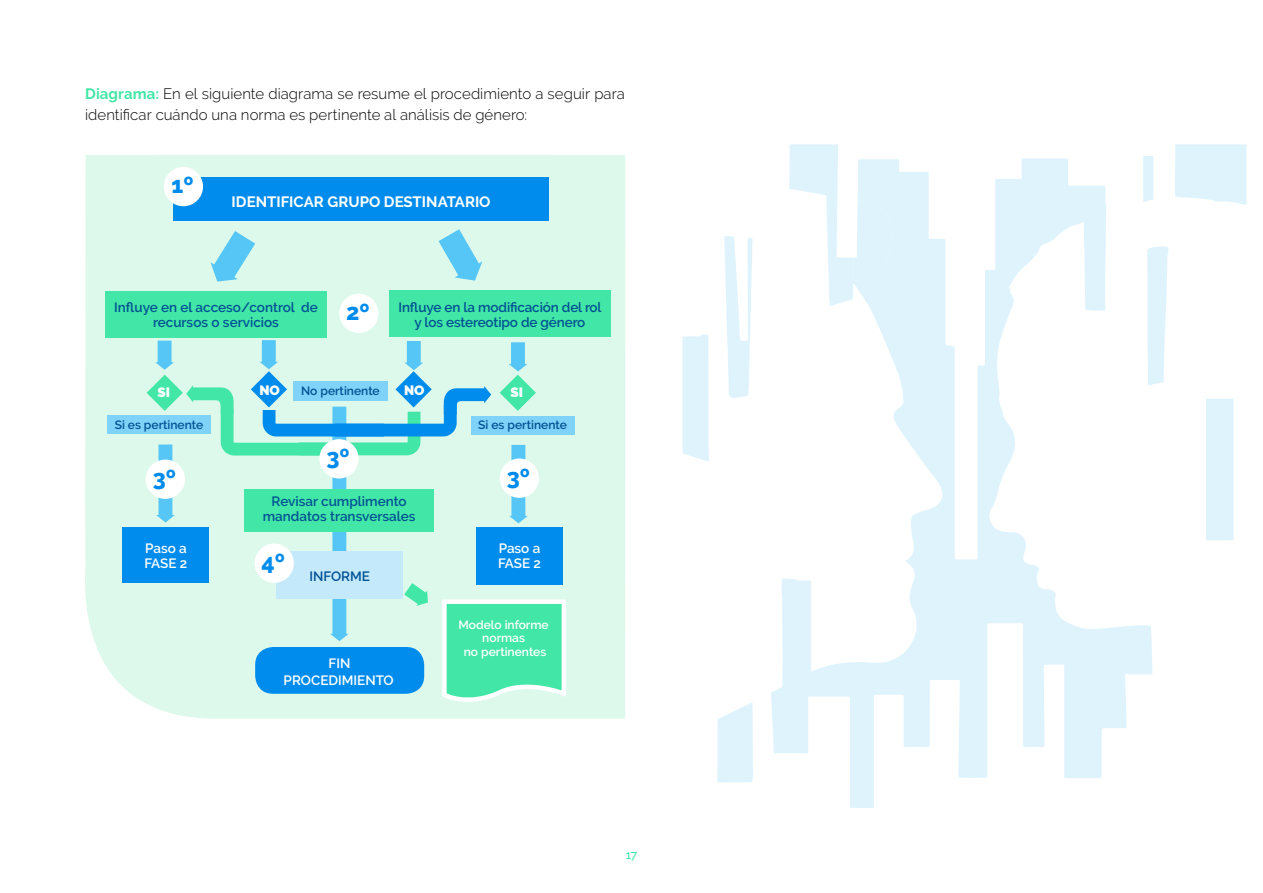
<style>
.page{position:relative;width:1263px;height:893px;background:#fff}
.page>*{position:absolute;margin:0;border:0;box-sizing:border-box;transform-origin:0 0}
.t1{font:800 23.1px "Raleway";color:#008ced}
.t2{font:300 15px/21px "Raleway";letter-spacing:.005em;color:#000}
.t3{font:700 15px "Raleway";color:#fff}
.t4{font:600 13.5px/15px "Raleway";color:#005193;text-align:center}
.t5{font:600 13.5px/15px "Raleway";color:#fff}
.t6{font:900 13.5px "Raleway";color:#fff}
.t7{font:600 12px "Raleway";color:#005193}
.t8{font:600 12px/13.5px "Raleway";color:#fff;text-align:center}
.t9{font:500 12px "Raleway";color:#42e6a6}
.s1{font-weight:700;color:#42e6a6}
</style>
<div class="page">
<div style="left:85px;top:155px;width:540px;height:564px;background:#dcf9eb"></div>
<div style="left:105px;top:291px;width:222px;height:47px;background:#42e6a6"></div>
<div style="left:107px;top:416px;width:104px;height:18px;background:#7fd2f8"></div>
<div style="left:123px;top:527px;width:86px;height:56px;background:#008ced"></div>
<svg style="left:211px;top:231px;width:44px;height:51px;background:#97def0"></svg>
<svg style="left:438px;top:229px;width:44px;height:52px;background:#98dff0"></svg>
<div style="left:173px;top:177px;width:376px;height:44px;background:#008ced"></div>
<div style="left:389px;top:291px;width:222px;height:46px;background:#42e6a6"></div>
<div style="left:339px;top:294px;width:39px;height:39px;background:#fff;border-radius:50%"></div>
<div style="left:146px;top:460px;width:39px;height:39px;background:#fff;border-radius:50%"></div>
<div style="left:471px;top:416px;width:103px;height:19px;background:#7fd2f8"></div>
<svg style="left:771px;top:144px;width:381px;height:664px"></svg>
<svg style="left:1175px;top:144px;width:71px;height:61px;background:#e1f4fd"></svg>
<svg style="left:682px;top:334px;width:27px;height:127px;background:#e1f3fd"></svg>
<div style="left:1206px;top:398px;width:28px;height:143px;background:#dff3fd"></div>
<svg style="left:717px;top:702px;width:36px;height:80px;background:#e3f4fd"></svg>
<div style="left:854px;top:200px;width:40px;height:81px;background:#dff3fd"></div>
<svg style="left:724px;top:236px;width:29px;height:162px"></svg>
<svg style="left:1147px;top:246px;width:22px;height:139px"></svg>
<svg style="left:1143px;top:156px;width:10px;height:46px"></svg>
<div style="left:164px;top:167px;width:39px;height:39px;background:#fff;border-radius:50%"></div>
<svg style="left:147px;top:340px;width:421px;height:367px;background:#a1e4e3"></svg>
<p class="t2" style="left:85px;top:83px;width:541px"><span class="s1">Diagrama:</span> En el siguiente diagrama se resume el procedimiento a seguir para identificar cuándo una norma es pertinente al análisis de género:</p>
<h1 class="t1" style="left:171px;top:172px;width:24px">1º</h1>
<p class="t3" style="left:232px;top:193px;width:260px">IDENTIFICAR GRUPO DESTINATARIO</p>
<p class="t4" style="left:114px;top:300px;width:205px">Influye en el acceso/control de recursos o servicios</p>
<h1 class="t1" style="left:346px;top:299px;width:25px">2º</h1>
<p class="t4" style="left:399px;top:299px;width:205px">Influye en la modificación del rol y los estereotipo de género</p>
<p class="t6" style="left:158px;top:384px;width:14px">SI</p>
<p class="t6" style="left:259px;top:383px;width:22px">NO</p>
<p class="t6" style="left:404px;top:383px;width:22px">NO</p>
<p class="t6" style="left:511px;top:384px;width:14px">SI</p>
<p class="t7" style="left:301px;top:384px;width:80px">No pertinente</p>
<p class="t7" style="left:115px;top:418px;width:90px">Si es pertinente</p>
<p class="t7" style="left:478px;top:418px;width:90px">Si es pertinente</p>
<h1 class="t1" style="left:153px;top:464px;width:25px">3º</h1>
<h1 class="t1" style="left:326px;top:444px;width:25px">3º</h1>
<h1 class="t1" style="left:507px;top:463px;width:25px">3º</h1>
<p class="t4" style="left:263px;top:494px;width:154px">Revisar cumplimento mandatos transversales</p>
<p class="t5" style="left:144px;top:541px;width:44px">Paso a<br>FASE 2</p>
<h1 class="t1" style="left:262px;top:548px;width:25px">4º</h1>
<p class="t4" style="left:309px;top:569px;width:62px">INFORME</p>
<p class="t5" style="left:498px;top:541px;width:44px">Paso a<br>FASE 2</p>
<p class="t5" style="left:284px;top:655px;width:112px;line-height:16.5px;text-align:center">FIN<br>PROCEDIMIENTO</p>
<p class="t8" style="left:459px;top:618px;width:92px">Modelo informe normas<br>no pertinentes</p>
<p class="t9" style="left:626px;top:847px;width:13px">17</p>
</div>
